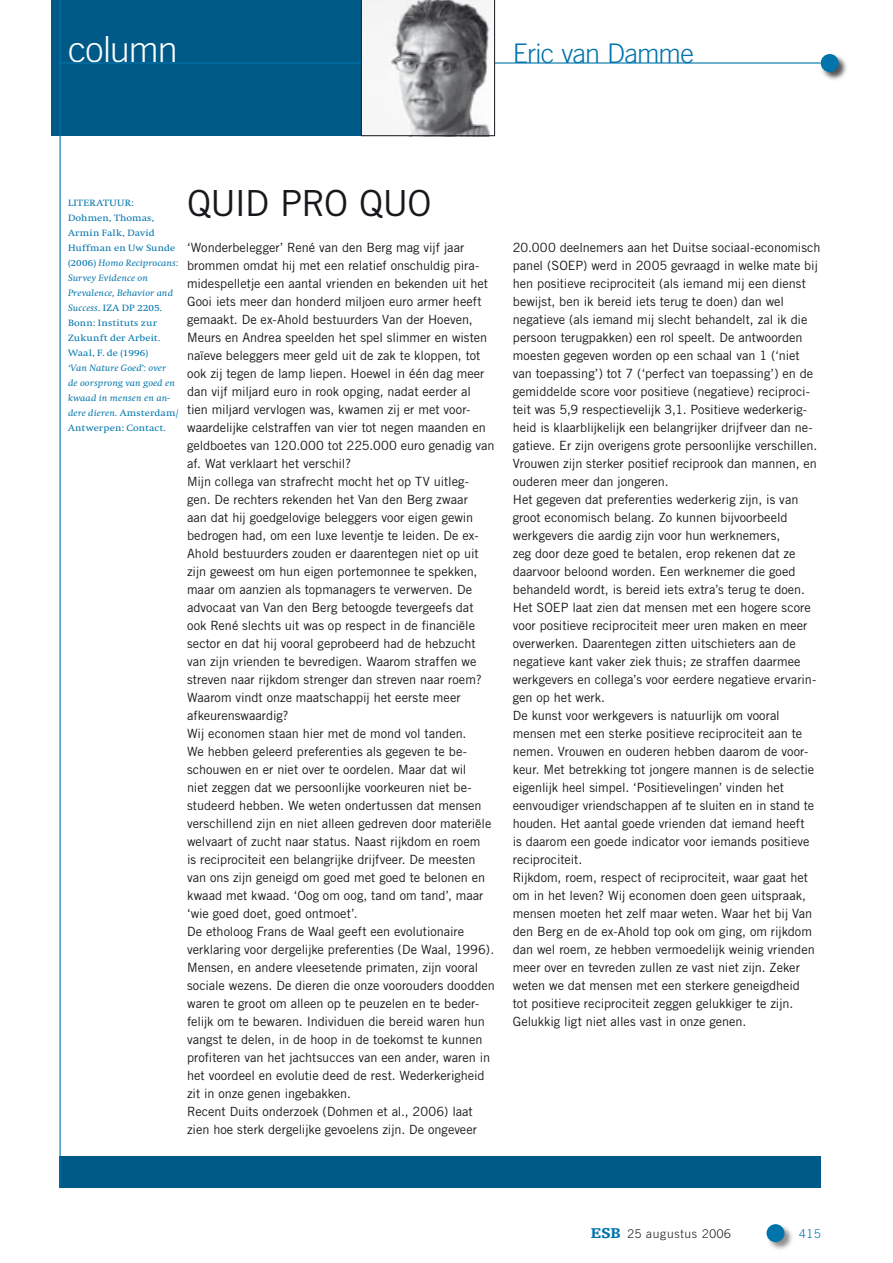
<style>
.page{position:relative;width:893px;height:1263px;background:#fff}
.page>*{position:absolute;margin:0;border:0;box-sizing:border-box;transform-origin:0 0}
.t1{font:36px "Trade Gothic";letter-spacing:-.025em;color:#1a171c}
.t2{font:300 36px "Trade Gothic";letter-spacing:-.03em;color:#fff}
.t3{font:300 27px "Trade Gothic";letter-spacing:-.025em;color:#0074ab}
.t4{font:12.75px/18px "Trade Gothic";color:#1a171c}
.t5{font:300 12px "Trade Gothic";letter-spacing:.06em;color:#1a171c}
.t6{font:300 12px "Trade Gothic";color:#0074ab}
.t7{font:9.45px/15px "Swift";letter-spacing:.015em;color:#0074ab;scale:1.11 1}
.t8{font:italic 9.45px/15px "Swift";letter-spacing:.01em;color:#0074ab;scale:1.11 1}
.s1{font-style:italic}
.s2{font-style:normal}
.s3{font-family:"Egyptienne F";font-weight:900;font-size:15px;color:#0074ab}
</style>
<div class="page">
<div style="left:766px;top:1223px;width:28px;height:29px;background:#1a171c;opacity:.5"></div>
<div style="left:766px;top:1224px;width:18px;height:18px;background:#0074ab;border-radius:50%"></div>
<div style="left:51px;top:0;width:444px;height:136px;background:#005a87"></div>
<hr style="left:60px;top:62px;width:761px;height:2px;background:#0074ab">
<div style="left:60px;top:1156px;width:761px;height:32px;background:#005a87"></div>
<div style="left:820px;top:53px;width:28px;height:29px;background:#1a171c;opacity:.75"></div>
<div style="left:821px;top:54px;width:18px;height:18px;background:#0074ab;border-radius:50%"></div>
<svg style="left:361px;top:0;width:134px;height:136px;background:#aaabac"></svg>
<hr style="left:60px;top:0;width:1px;height:1188px;background:#0074ab">
<h1 class="t2" style="left:68px;top:28px;width:111px">column</h1>
<h2 class="t3" style="left:513px;top:37px;width:183px">Eric van Damme</h2>
<p class="t7" style="left:68px;top:195px;width:101px">Literatuur:<br>Dohmen, Thomas,<br>Armin Falk, David<br>Huffman en Uw Sunde (2006) <span class="s1">Homo Reciprocans:<br>Survey Evidence on<br>Prevalence, Behavior and<br>Success</span>. IZA DP 2205.<br>Bonn: Instituts zur<br>Zukunft der Arbeit.<br>Waal, F. de (1996)</p>
<p class="t8" style="left:68px;top:360px;width:101px">‘Van Nature Goed’: over<br>de oorsprong van goed en kwaad in mensen en an&shy;dere dieren. <span class="s2">Amsterdam/<br>Antwerpen: Contact.</span></p>
<h1 class="t1" style="left:187px;top:181px;width:246px">QUID PRO QUO</h1>
<p class="t4" style="left:187px;top:238px;width:309px">‘Wonderbelegger’ René van den Berg mag vijf jaar brommen omdat hij met een relatief onschuldig pira&shy;midespelletje een aantal vrienden en bekenden uit het Gooi iets meer dan honderd miljoen euro armer heeft gemaakt. De ex-Ahold bestuurders Van der Hoeven, Meurs en Andrea speelden het spel slimmer en wisten naïeve beleggers meer geld uit de zak te kloppen, tot ook zij tegen de lamp liepen. Hoewel in één dag meer dan vijf miljard euro in rook opging, nadat eerder al tien miljard vervlogen was, kwamen zij er met voor&shy;waardelijke celstraffen van vier tot negen maanden en geldboetes van 120.000 tot 225.000 euro genadig van af. Wat verklaart het verschil?<br>Mijn collega van strafrecht mocht het op TV uitleg&shy;gen. De rechters rekenden het Van den Berg zwaar<br>aan dat hij goedgelovige beleggers voor eigen gewin bedrogen had, om een luxe leventje te leiden. De ex-Ahold bestuurders zouden er daarentegen niet op uit zijn geweest om hun eigen portemonnee te spekken, maar om aanzien als topmanagers te verwerven. De advocaat van Van den Berg betoogde tevergeefs dat ook René slechts uit was op respect in de financiële sector en dat hij vooral geprobeerd had de hebzucht van zijn vrienden te bevredigen. Waarom straffen we streven naar rijkdom strenger dan streven naar roem?<br>Waarom vindt onze maatschappij het eerste meer afkeurenswaardig?<br>Wij economen staan hier met de mond vol tanden.<br>We hebben geleerd preferenties als gegeven te be&shy;schouwen en er niet over te oordelen. Maar dat wil<br>niet zeggen dat we persoonlijke voorkeuren niet be&shy;studeerd hebben. We weten ondertussen dat mensen verschillend zijn en niet alleen gedreven door materiële welvaart of zucht naar status. Naast rijkdom en roem<br>is reciprociteit een belangrijke drijfveer. De meesten van ons zijn geneigd om goed met goed te belonen en kwaad met kwaad. ‘Oog om oog, tand om tand’, maar ‘wie goed doet, goed ontmoet’.<br>De etholoog Frans de Waal geeft een evolutionaire verklaring voor dergelijke preferenties (De Waal, 1996).<br>Mensen, en andere vleesetende primaten, zijn vooral sociale wezens. De dieren die onze voorouders doodden waren te groot om alleen op te peuzelen en te beder&shy;felijk om te bewaren. Individuen die bereid waren hun vangst te delen, in de hoop in de toekomst te kunnen profiteren van het jachtsucces van een ander, waren in het voordeel en evolutie deed de rest. Wederkerigheid zit in onze genen ingebakken.<br>Recent Duits onderzoek (Dohmen et al., 2006) laat zien hoe sterk dergelijke gevoelens zijn. De ongeveer</p>
<p class="t4" style="left:513px;top:238px;width:309px">20.000 deelnemers aan het Duitse sociaal-economisch panel (SOEP) werd in 2005 gevraagd in welke mate bij hen positieve reciprociteit (als iemand mij een dienst bewijst, ben ik bereid iets terug te doen) dan wel negatieve (als iemand mij slecht behandelt, zal ik die persoon terugpakken) een rol speelt. De antwoorden moesten gegeven worden op een schaal van 1 (‘niet van toepassing’) tot 7 (‘perfect van toepassing’) en de gemiddelde score voor positieve (negatieve) reciproci&shy;teit was 5,9 respectievelijk 3,1. Positieve wederkerig&shy;heid is klaarblijkelijk een belangrijker drijfveer dan ne&shy;gatieve. Er zijn overigens grote persoonlijke verschillen.<br>Vrouwen zijn sterker positief reciprook dan mannen, en ouderen meer dan jongeren.<br>Het gegeven dat preferenties wederkerig zijn, is van groot economisch belang. Zo kunnen bijvoorbeeld werkgevers die aardig zijn voor hun werknemers,<br>zeg door deze goed te betalen, erop rekenen dat ze daarvoor beloond worden. Een werknemer die goed behandeld wordt, is bereid iets extra’s terug te doen.<br>Het SOEP laat zien dat mensen met een hogere score voor positieve reciprociteit meer uren maken en meer overwerken. Daarentegen zitten uitschieters aan de negatieve kant vaker ziek thuis; ze straffen daarmee werkgevers en collega’s voor eerdere negatieve ervarin&shy;gen op het werk.<br>De kunst voor werkgevers is natuurlijk om vooral mensen met een sterke positieve reciprociteit aan te nemen. Vrouwen en ouderen hebben daarom de voor&shy;keur. Met betrekking tot jongere mannen is de selectie eigenlijk heel simpel. ‘Positievelingen’ vinden het eenvoudiger vriendschappen af te sluiten en in stand te houden. Het aantal goede vrienden dat iemand heeft<br>is daarom een goede indicator voor iemands positieve reciprociteit.<br>Rijkdom, roem, respect of reciprociteit, waar gaat het om in het leven? Wij economen doen geen uitspraak, mensen moeten het zelf maar weten. Waar het bij Van den Berg en de ex-Ahold top ook om ging, om rijkdom dan wel roem, ze hebben vermoedelijk weinig vrienden meer over en tevreden zullen ze vast niet zijn. Zeker weten we dat mensen met een sterkere geneigdheid<br>tot positieve reciprociteit zeggen gelukkiger te zijn.<br>Gelukkig ligt niet alles vast in onze genen.</p>
<p class="t5" style="left:591px;top:1226px;width:142px"><span class="s3">ESB</span> 25 augustus 2006</p>
<p class="t6" style="left:799px;top:1226px;width:23px">415</p>
</div>
